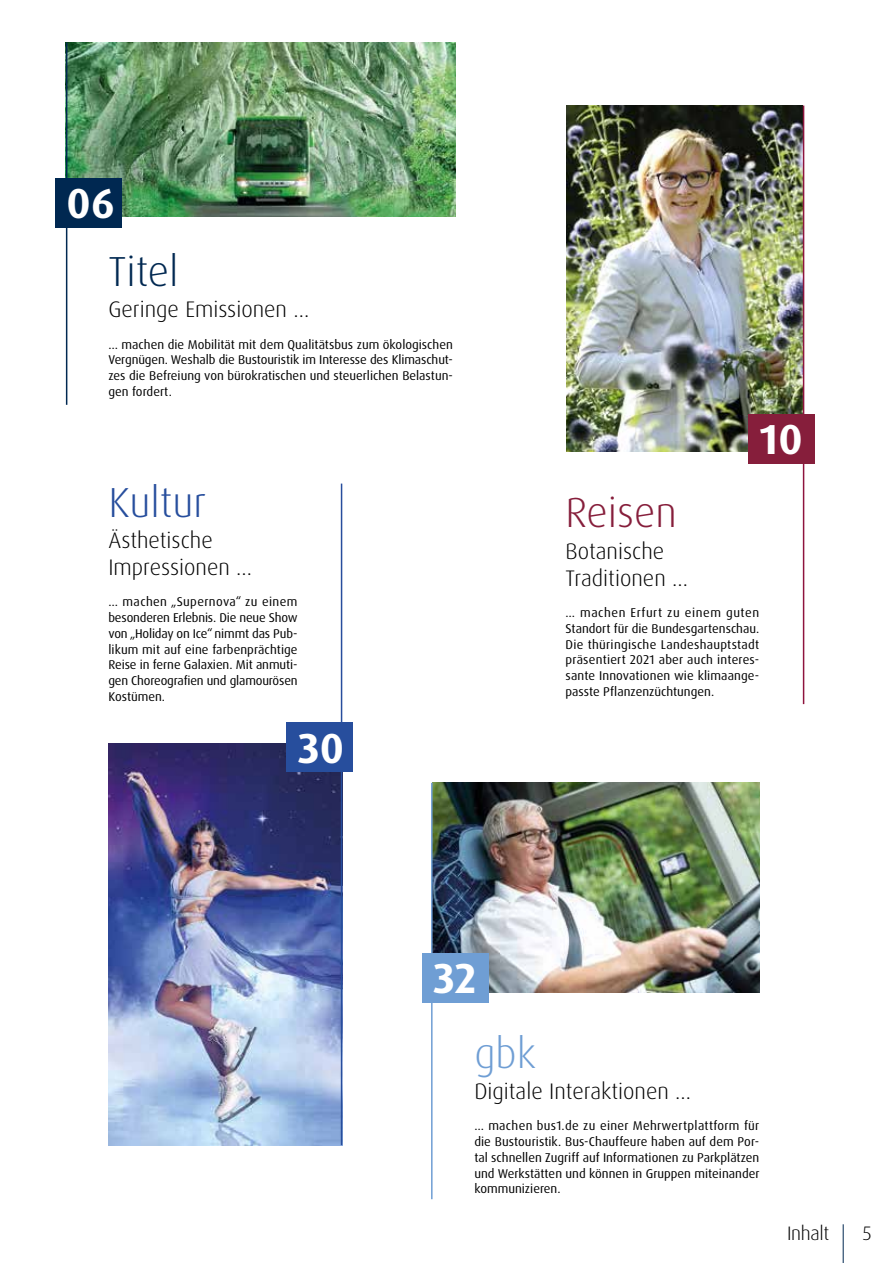
<style>
.page{position:relative;width:893px;height:1263px;background:#fff}
.page>*{position:absolute;margin:0;border:0;box-sizing:border-box;transform-origin:0 0}
.t1{font:700 42px "Dax OT";letter-spacing:.01em;color:#fff}
.t2{font:300 42px "Dax OT";color:#274e9d}
.t3{font:300 42px "Dax OT";color:#861e3b}
.t4{font:300 42px "Dax OT";color:#002851}
.t5{font:300 42px "Dax OT";color:#6f9ed4}
.t6{font:300 22.5px/27px "Dax OT";color:#000}
.t7{font:300 19.5px "Dax OT";letter-spacing:-.02em;color:#000}
.t8{font:12.75px/15.8px "Dax OT";color:#000;text-align:justify}
</style>
<div class="page">
<hr style="left:843px;top:1224px;width:1px;height:39px;background:#002851">
<img style="left:67px;top:43px;width:388px;height:174px">
<hr style="left:66px;top:43px;width:1px;height:362px;background:#002851">
<div style="left:56px;top:178px;width:66px;height:49px;background:#002851"></div>
<img style="left:433px;top:783px;width:326px;height:209px">
<hr style="left:431px;top:783px;width:2px;height:416px;background:#6f9ed4">
<div style="left:422px;top:953px;width:66px;height:50px;background:#6f9ed4"></div>
<img style="left:108px;top:743px;width:233px;height:402px">
<hr style="left:341px;top:484px;width:1px;height:661px;background:#274e9d">
<div style="left:287px;top:723px;width:66px;height:49px;background:#274e9d"></div>
<img style="left:567px;top:106px;width:236px;height:345px">
<hr style="left:803px;top:106px;width:1px;height:598px;background:#8e143d">
<div style="left:749px;top:414px;width:66px;height:49px;background:#861e3b"></div>
<h1 class="t1" style="left:67px;top:176px;width:50px">06</h1>
<h1 class="t4" style="left:108px;top:245px;width:72px">Titel</h1>
<h2 class="t6" style="left:108px;top:296px;width:202px">Geringe Emissionen …</h2>
<p class="t8" style="left:108px;top:336px;width:346px">… machen die Mobilität mit dem Qualitätsbus zum ökologischen Vergnügen. Weshalb die Bustouristik im Interesse des Klimaschut&shy;zes die Befreiung von bürokratischen und steuerlichen Belastun&shy;gen fordert.</p>
<h1 class="t2" style="left:108px;top:476px;width:99px">Kultur</h1>
<h2 class="t6" style="left:108px;top:527px;width:145px">Ästhetische<br>Impressionen …</h2>
<p class="t8" style="left:108px;top:594px;width:191px">… machen „Supernova“ zu einem besonderen Erlebnis. Die neue Show von „Holiday on Ice“ nimmt das Pub&shy;likum mit auf eine farbenprächtige Reise in ferne Galaxien. Mit anmuti&shy;gen Choreografien und glamourösen Kostümen.</p>
<h1 class="t1" style="left:298px;top:721px;width:48px">30</h1>
<h1 class="t1" style="left:433px;top:952px;width:44px">32</h1>
<h1 class="t1" style="left:760px;top:412px;width:44px">10</h1>
<h1 class="t3" style="left:566px;top:486px;width:113px">Reisen</h1>
<h2 class="t6" style="left:566px;top:537px;width:124px">Botanische<br>Traditionen …</h2>
<p class="t8" style="left:566px;top:605px;width:195px">… machen Erfurt zu einem guten Standort für die Bundesgartenschau.<br>Die thüringische Landeshauptstadt präsentiert 2021 aber auch interes&shy;sante Innovationen wie klimaange&shy;passte Pflanzenzüchtungen.</p>
<h1 class="t5" style="left:474px;top:1027px;width:63px">gbk</h1>
<h2 class="t6" style="left:474px;top:1078px;width:218px">Digitale Interaktionen …</h2>
<p class="t8" style="left:474px;top:1118px;width:287px">… machen bus1.de zu einer Mehrwertplattform für die Bustouristik. Bus-Chauffeure haben auf dem Por&shy;tal schnellen Zugriff auf Informationen zu Parkplätzen und Werkstätten und können in Gruppen miteinander kommunizieren.</p>
<h3 class="t7" style="left:787px;top:1220px;width:44px">Inhalt</h3>
<h3 class="t7" style="left:863px;top:1220px;width:10px">5</h3>
</div>
